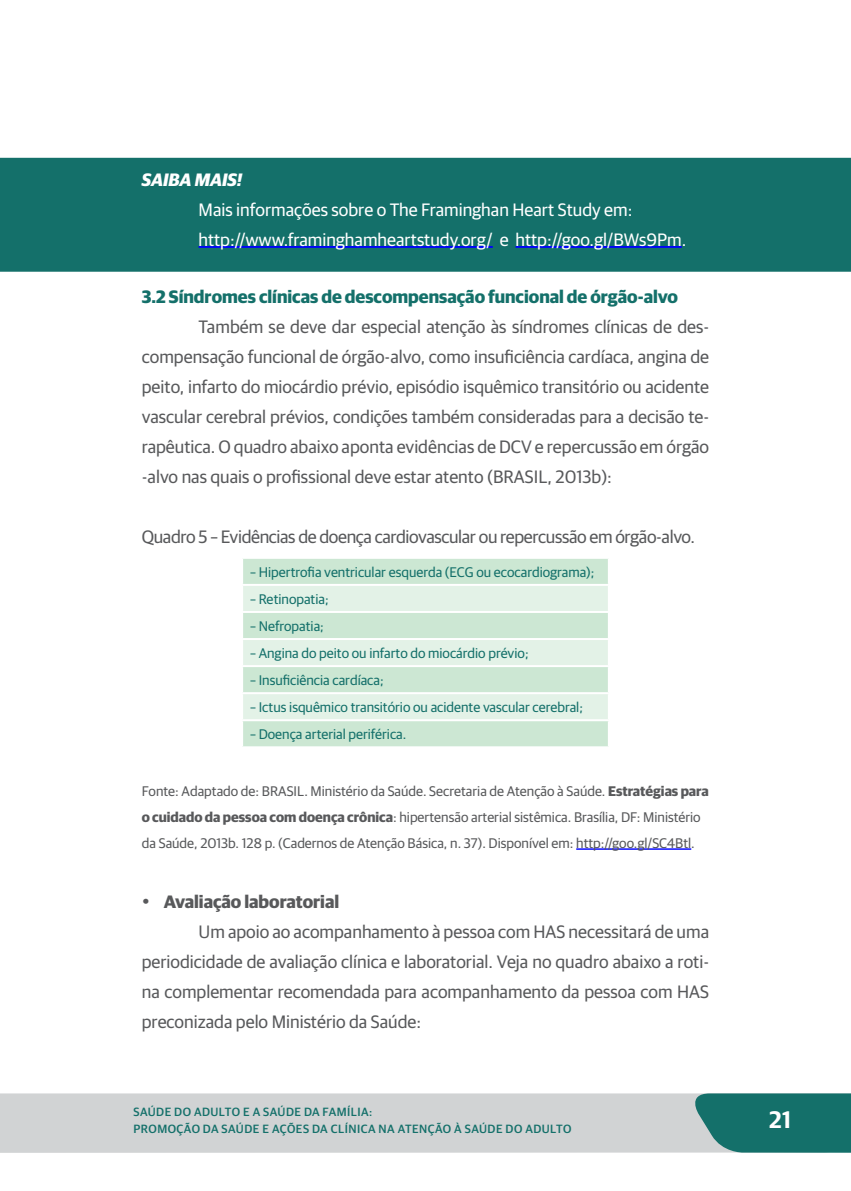
<style>
.page{position:relative;width:851px;height:1191px;background:#fff}
.page>*{position:absolute;margin:0;border:0;box-sizing:border-box;transform-origin:0 0}
.t1{font:600 24px "Guardian Sans";color:#fff}
.t2{font:18px/30px "Guardian Sans";color:#58595b;text-align:justify}
.t3{font:18px/30px "Guardian Sans";color:#fff}
.t4{font:18px "Guardian Sans";letter-spacing:-.02em;color:#58595b}
.t5{font:700 18px "Guardian Sans";color:#14706a}
.t6{font:700 18px "Guardian Sans";color:#58595b}
.t7{font:italic 700 18px "Guardian Sans";color:#fff}
.t8{font:14px/26px "Guardian Sans";color:#58595b}
.t9{font:14px "Guardian Sans";color:#14706a}
.t10{font:500 12px/17.6px "Guardian Sans";letter-spacing:.04em;color:#14706a}
.s1{font-weight:700}
</style>
<div class="page">
<div style="left:0;top:1093px;width:685px;height:59px;background:#d1d3d4"></div>
<svg style="left:685px;top:1093px;width:165px;height:60px;background:#2f7e79"></svg>
<div style="left:0;top:158px;width:850px;height:114px;background:#14706a"></div>
<hr style="left:198px;top:246px;width:294px;height:2px;background:#00f">
<hr style="left:515px;top:246px;width:166px;height:2px;background:#00f">
<hr style="left:576px;top:848px;width:115px;height:1px;background:#00f">
<div style="left:243px;top:559px;width:364px;height:187px;background:#cce7d3"></div>
<svg style="left:243px;top:586px;width:364px;height:133px;background:#d9eddf"></svg>
<hr style="left:241px;top:584px;width:368px;height:2px;background:#fff">
<hr style="left:241px;top:611px;width:368px;height:2px;background:#fff">
<hr style="left:241px;top:638px;width:368px;height:2px;background:#fff">
<hr style="left:241px;top:665px;width:368px;height:2px;background:#fff">
<hr style="left:241px;top:692px;width:368px;height:2px;background:#fff">
<hr style="left:241px;top:719px;width:368px;height:2px;background:#fff">
<p class="t7" style="left:142px;top:166px;width:102px">SAIBA MAIS!</p>
<p class="t3" style="left:198px;top:193px;width:489px">Mais informações sobre o The Framinghan Heart Study em: http://www.framinghamheartstudy.org/ e http://goo.gl/BWs9Pm.</p>
<p class="t5" style="left:142px;top:283px;width:537px">3.2 Síndromes clínicas de descompensação funcional de órgão-alvo</p>
<p class="t2" style="left:142px;top:310px;width:568px;text-indent:57px">Também se deve dar especial atenção às síndromes clínicas de des&shy;compensação funcional de órgão-alvo, como insuficiência cardíaca, angina de peito, infarto do miocárdio prévio, episódio isquêmico transitório ou acidente vascular cerebral prévios, condições também consideradas para a decisão te&shy;rapêutica. O quadro abaixo aponta evidências de DCV e repercussão em órgão -alvo nas quais o profissional deve estar atento (BRASIL, 2013b):</p>
<p class="t4" style="left:142px;top:524px;width:554px">Quadro 5 – Evidências de doença cardiovascular ou repercussão em órgão-alvo.</p>
<p class="t9" style="left:250px;top:562px;width:346px">– Hipertrofia ventricular esquerda (ECG ou ecocardiograma);</p>
<p class="t9" style="left:250px;top:589px;width:80px">– Retinopatia;</p>
<p class="t9" style="left:250px;top:616px;width:75px">– Nefropatia;</p>
<p class="t9" style="left:250px;top:643px;width:280px">– Angina do peito ou infarto do miocárdio prévio;</p>
<p class="t9" style="left:250px;top:670px;width:135px">– Insuficiência cardíaca;</p>
<p class="t9" style="left:250px;top:697px;width:334px">– Ictus isquêmico transitório ou acidente vascular cerebral;</p>
<p class="t9" style="left:250px;top:724px;width:158px">– Doença arterial periférica.</p>
<p class="t8" style="left:142px;top:777px;width:568px">Fonte: Adaptado de: BRASIL. Ministério da Saúde. Secretaria de Atenção à Saúde. <span class="s1">Estratégias para o cuidado da pessoa com doença crônica</span>: hipertensão arterial sistêmica. Brasília, DF: Ministério da Saúde, 2013b. 128 p. (Cadernos de Atenção Básica, n. 37). Disponível em: http://goo.gl/SC4Btl.</p>
<p class="t6" style="left:142px;top:888px;width:199px">• Avaliação laboratorial</p>
<p class="t2" style="left:198px;top:915px;width:512px">Um apoio ao acompanhamento à pessoa com HAS necessitará de uma</p>
<p class="t2" style="left:142px;top:945px;width:568px">periodicidade de avaliação clínica e laboratorial. Veja no quadro abaixo a roti-</p>
<p class="t2" style="left:142px;top:975px;width:568px">na complementar recomendada para acompanhamento da pessoa com HAS</p>
<p class="t2" style="left:142px;top:1005px;width:281px">preconizada pelo Ministério da Saúde:</p>
<p class="t10" style="left:133px;top:1101px;width:439px">SAÚDE DO ADULTO E A SAÚDE DA FAMÍLIA:<br>PROMOÇÃO DA SAÚDE E AÇÕES DA CLÍNICA NA ATENÇÃO À SAÚDE DO ADULTO</p>
<h1 class="t1" style="left:769px;top:1101px;width:23px">21</h1>
</div>
